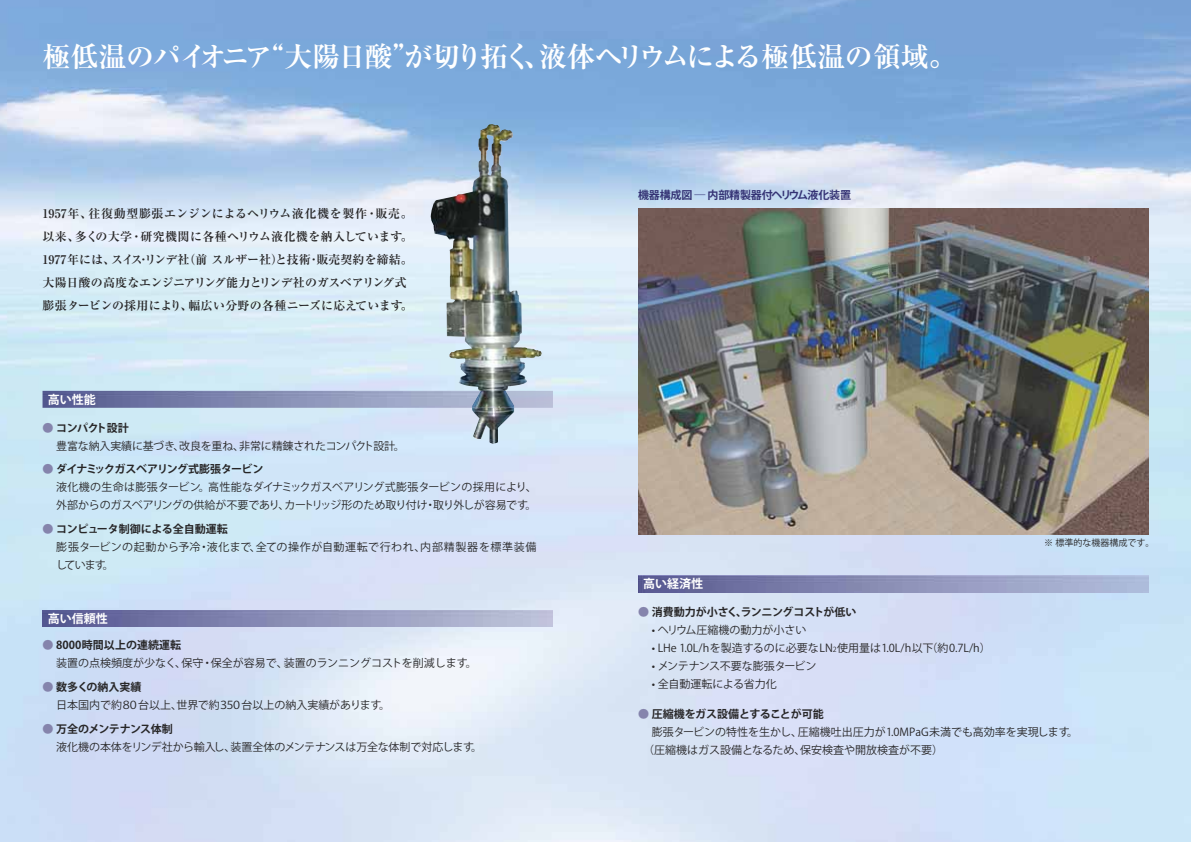
<style>
.page{position:relative;width:1191px;height:842px;background:#fff}
.page>*{position:absolute;margin:0;border:0;box-sizing:border-box;transform-origin:0 0}
.t1{font:700 28px "Ryumin Pro";letter-spacing:-.06em;color:#fff}
.t2{font:700 12px/23px "Ryumin Pro";color:#272627}
.t3{font:700 12px "Koz Go Pro";color:#fff}
.t4{font:11px/18px "Koz Go Pro";color:#272627}
.t5{font:11px/18px "Koz Go Pro";letter-spacing:.05em;color:#272627}
.t6{font:700 11px "Koz Go Pro";color:#272627}
.t7{font:700 11px "Koz Go Pro";letter-spacing:-.015em;color:#343274}
.t8{font:9px "Koz Go Pro";color:#272627}
.s1{font-weight:700;color:#8584ac}
.s2{font-weight:700}
.s3{color:#8584ac}
.s4{font-size:7px}
</style>
<div class="page">
<img style="left:0;top:0;width:1191px;height:842px">
<img style="left:514px;top:391px;width:39px;height:17px">
<img style="left:43px;top:391px;width:429px;height:17px">
<img style="left:43px;top:610px;width:510px;height:16px">
<img style="left:638px;top:575px;width:510px;height:17px">
<img style="left:638px;top:209px;width:510px;height:325px">
<img style="left:472px;top:391px;width:42px;height:53px">
<img style="left:431px;top:124px;width:111px;height:267px">
<h1 class="t1" style="left:43px;top:46px;width:915px">極低温のパイオニア“大陽日酸”が切り拓く、液体ヘリウムによる極低温の領域。</h1>
<p class="t2" style="left:43px;top:204px;width:372px">1957年、往復動型膨張エンジンによるヘリウム液化機を製作・販売。以来、多くの大学・研究機関に各種ヘリウム液化機を納入しています。1977年には、スイス･リンデ社（前 スルザー社）と技術･販売契約を締結。大陽日酸の高度なエンジニアリング能力とリンデ社のガスベアリング式膨張タービンの採用により、幅広い分野の各種ニーズに応えています。</p>
<p class="t3" style="left:48px;top:393px;width:50px">高い性能</p>
<p class="t4" style="left:56px;top:418px;width:350px;text-indent:-14px"><span class="s1">●</span> <span class="s2">コンパクト設計<br></span>豊富な納入実績に基づき、改良を重ね、非常に精錬されたコンパクト設計。</p>
<p class="t4" style="left:56px;top:460px;width:482px;text-indent:-14px"><span class="s1">●</span> <span class="s2">ダイナミックガスベアリング式膨張タービン<br></span>液化機の生命は膨張タービン。高性能なダイナミックガスベアリング式膨張タービンの採用により、外部からのガスベアリングの供給が不要であり、カートリッジ形のため取り付け・取り外しが容易です。</p>
<p class="t5" style="left:56px;top:520px;width:482px;text-indent:-14px"><span class="s1">●</span> <span class="s2">コンピュータ制御による全自動運転<br></span>膨張タービンの起動から予冷・液化まで、全ての操作が自動運転で行われ、内部精製器を標準装備しています。</p>
<p class="t3" style="left:48px;top:612px;width:62px">高い信頼性</p>
<p class="t4" style="left:56px;top:636px;width:422px;text-indent:-14px"><span class="s1">●</span> <span class="s2">8000時間以上の連続運転<br></span>装置の点検頻度が少なく、保守・保全が容易で、装置のランニングコストを削減します。</p>
<p class="t4" style="left:56px;top:678px;width:335px;text-indent:-14px"><span class="s1">●</span> <span class="s2">数多くの納入実績<br></span>日本国内で約８０台以上、世界で約３５０台以上の納入実績があります。</p>
<p class="t4" style="left:56px;top:719px;width:427px;text-indent:-14px"><span class="s1">●</span> <span class="s2">万全のメンテナンス体制<br></span>液化機の本体をリンデ社から輸入し、装置全体のメンテナンスは万全な体制で対応します。</p>
<p class="t7" style="left:638px;top:189px;width:214px">機器構成図 ― 内部精製器付ヘリウム液化装置</p>
<p class="t8" style="left:1044px;top:538px;width:112px">※ 標準的な機器構成です。</p>
<p class="t3" style="left:643px;top:578px;width:61px">高い経済性</p>
<p class="t6" style="left:638px;top:606px;width:220px"><span class="s3">●</span> 消費動力が小さく、ランニングコストが低い</p>
<p class="t4" style="left:652px;top:621px;width:156px">• ヘリウム圧縮機の動力が小さい</p>
<p class="t4" style="left:652px;top:639px;width:340px">• LHe 1.0L/hを製造するのに必要なLN<span class="s4">2</span>使用量は1.0L/h以下（約0.7L/h）</p>
<p class="t4" style="left:652px;top:657px;width:166px">• メンテナンス不要な膨張タービン</p>
<p class="t4" style="left:652px;top:675px;width:127px">• 全自動運転による省力化</p>
<p class="t6" style="left:638px;top:708px;width:187px"><span class="s3">●</span> 圧縮機をガス設備とすることが可能</p>
<p class="t4" style="left:652px;top:722px;width:428px">膨張タービンの特性を生かし、圧縮機吐出圧力が1.0MPaG未満でも高効率を実現します。</p>
<p class="t4" style="left:643px;top:740px;width:301px">（圧縮機はガス設備となるため、保安検査や開放検査が不要）</p>
</div>
